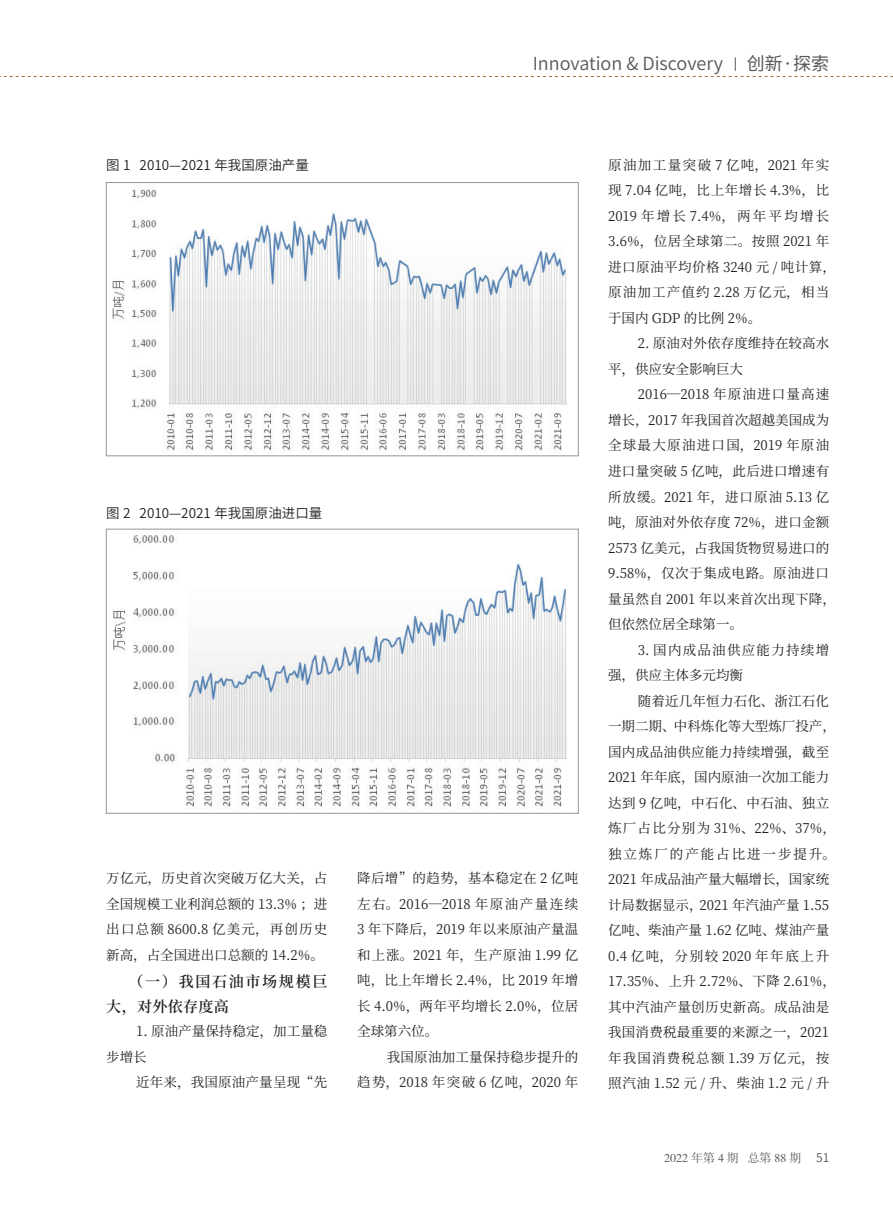
<style>
.page{position:relative;width:893px;height:1212px;background:#fff}
.page>*{position:absolute;margin:0;border:0;box-sizing:border-box;transform-origin:0 0}
.t1{font:18px "Source Han Sans CN";color:#57585a}
.t2{font:18px "Source Han Sans CN";color:#57585a}
.t3{font:600 15px/25.5px "Source Han Serif CN";letter-spacing:.115em;color:#231f20}
.t4{font:13.5px/25.5px "Source Han Serif CN";letter-spacing:.015em;color:#231f20}
.t5{font:13.5px/25.5px "Source Han Serif CN";letter-spacing:.045em;color:#231f20}
.t6{font:13.5px "Source Han Sans CN";color:#231f20}
.t7{font:13.5px/25.5px "Source Han Serif CN";letter-spacing:.095em;color:#231f20}
.t8{font:12px "FZSSK GBK1 0";color:#57585a}
.s1{font-family:"Source Han Sans CN"}
</style>
<div class="page">
<svg style="left:0;top:57px;width:893px;height:20px"></svg>
<img style="left:112px;top:189px;width:455px;height:262px">
<div style="left:106px;top:182px;width:473px;height:274px;border:1px solid #939598"></div>
<img style="left:113px;top:533px;width:454px;height:277px">
<div style="left:106px;top:529px;width:473px;height:285px;border:1px solid #939598"></div>
<h1 class="t1" style="left:533px;top:54px;width:192px">Innovation &amp; Discovery</h1>
<h1 class="t2" style="left:747px;top:54px;width:84px">创新·探索</h1>
<p class="t6" style="left:106px;top:157px;width:204px">图 1 2010—2021 年我国原油产量</p>
<p class="t6" style="left:106px;top:506px;width:218px">图 2 2010—2021 年我国原油进口量</p>
<p class="t4" style="left:106px;top:866px;width:223px;text-align:justify">万亿元，历史首次突破万亿大关，占全国规模工业利润总额的 13.3% ；进出口总额 8600.8 亿美元，再创历史新高，占全国进出口总额的 14.2%。</p>
<p class="t3" style="left:106px;top:969px;width:223px;text-indent:22px">（一）我国石油市场规模巨大，对外依存度高</p>
<p class="t4" style="left:106px;top:1019px;width:223px;text-indent:30px">1. 原油产量保持稳定，加工量稳步增长</p>
<p class="t4" style="left:136px;top:1070px;width:193px">近年来，我国原油产量呈现“先</p>
<p class="t4" style="left:357px;top:866px;width:223px;text-align:justify">降后增”的趋势，基本稳定在 2 亿吨左右。2016—2018 年原油产量连续3 年下降后，2019 年以来原油产量温和上涨。2021 年，生产原油 1.99 亿吨，比上年增长 2.4%，比 2019 年增长 4.0%，两年平均增长 2.0%，位居全球第六位。</p>
<p class="t4" style="left:357px;top:1044px;width:223px;text-align:right">我国原油加工量保持稳步提升的<br>趋势，2018 年突破 6 亿吨，2020 年</p>
<p class="t5" style="left:608px;top:153px;width:229px">原油加工量突破 7 亿吨，2021 年实现 7.04 亿吨，比上年增长 4.3%，比<br>2019 年增长 7.4%，两年平均增长<br>3.6%，位居全球第二。按照 2021 年进口原油平均价格 3240 元 / 吨计算，原油加工产值约 2.28 万亿元，相当于国内 GDP 的比例 2%。</p>
<p class="t4" style="left:608px;top:331px;width:223px;text-indent:30px">2. 原油对外依存度维持在较高水平，供应安全影响巨大</p>
<p class="t4" style="left:608px;top:382px;width:229px;text-indent:30px">2016—2018 年原油进口量高速增长，2017 年我国首次超越美国成为全球最大原油进口国，2019 年原油进口量突破 5 亿吨，此后进口增速有所放缓。2021 年，进口原油 5.13 亿吨，原油对外依存度 72%，进口金额<br>2573 亿美元，占我国货物贸易进口的<br>9.58%，仅次于集成电路。原油进口量虽然自 2001 年以来首次出现下降，但依然位居全球第一。</p>
<p class="t7" style="left:608px;top:637px;width:223px;text-indent:30px">3. 国内成品油供应能力持续增强，供应主体多元均衡</p>
<p class="t4" style="left:608px;top:688px;width:229px;text-indent:30px">随着近几年恒力石化、浙江石化一期二期、中科炼化等大型炼厂投产，国内成品油供应能力持续增强，截至<br>2021 年年底，国内原油一次加工能力达到 9 亿吨，中石化、中石油、独立炼厂占比分别为 31%、22%、37%，独立炼厂的产能占比进一步提升。<br>2021 年成品油产量大幅增长，国家统计局数据显示，2021 年汽油产量 1.55亿吨、柴油产量 1.62 亿吨、煤油产量<br>0.4 亿吨，分别较 2020 年年底上升<br>17.35%、上升 2.72%、下降 2.61%，其中汽油产量创历史新高。成品油是我国消费税最重要的来源之一，2021年我国消费税总额 1.39 万亿元，按照汽油 1.52 元 / 升、柴油 1.2 元 / 升</p>
<p class="t8" style="left:664px;top:1151px;width:167px">2022 年第 4 期 总第 88 期 <span class="s1">51</span></p>
</div>
